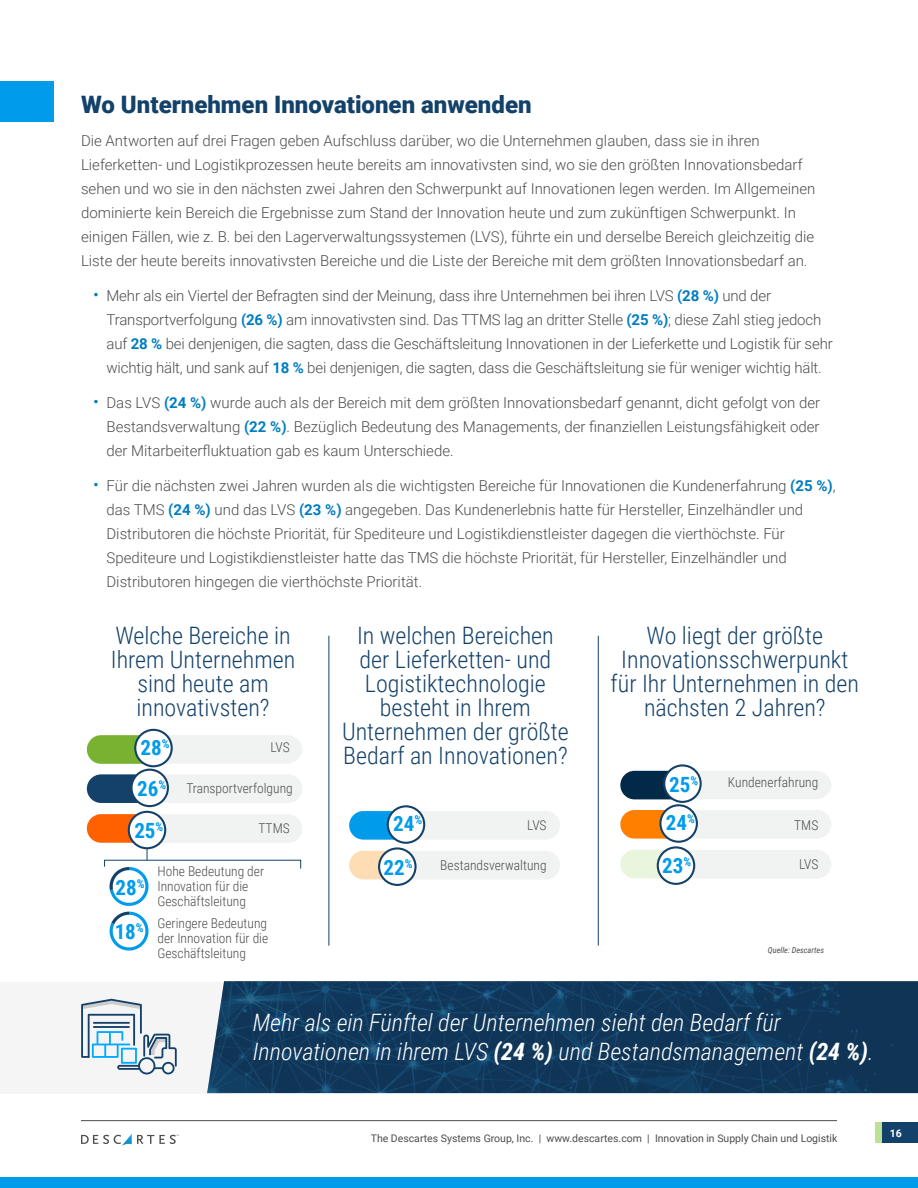
<style>
.page{position:relative;width:918px;height:1188px;background:#fff}
.page>*{position:absolute;margin:0;border:0;box-sizing:border-box;transform-origin:0 0}
.t1{font:300 24px/24px "Roboto Condensed";color:#134169;text-align:center}
.t2{font:italic 300 24px/28.8px "Roboto Condensed";color:#fff}
.t3{font:900 24px "Roboto";color:#134169}
.t4{font:700 21px/40.3px "Roboto Condensed";color:#009ceb}
.t5{font:300 15px/24px "Roboto";color:#4d4d4d}
.t6{font:300 13.5px/15px "Roboto Condensed";color:#4d4d4d}
.t7{font:700 11.1px "Roboto";color:#fff}
.t8{font:10.5px "Roboto";color:#4d4d4d}
.t9{font:italic 8.25px "Roboto Condensed";color:#4d4d4d}
.s1{font-size:18px;color:#007dc0}
.s2{font-weight:700;color:#007dc0}
.s3{font-weight:700}
.s4{font-size:10.5px}
</style>
<div class="page">
<svg style="left:81px;top:1134px;width:98px;height:12px"></svg>
<hr style="left:81px;top:1120px;width:756px;height:1px;background:#4d4d4d">
<div style="left:882px;top:1122px;width:36px;height:21px;background:#134169"></div>
<div style="left:876px;top:1122px;width:6px;height:21px;background:#bce194"></div>
<div style="left:0;top:1177px;width:918px;height:11px;background:#009ceb"></div>
<svg style="left:110px;top:912px;width:39px;height:39px"></svg>
<svg style="left:87px;top:729px;width:215px;height:177px"></svg>
<svg style="left:349px;top:805px;width:211px;height:81px"></svg>
<svg style="left:620px;top:764px;width:211px;height:121px"></svg>
<hr style="left:329px;top:636px;width:1px;height:310px;background:#134169">
<hr style="left:598px;top:636px;width:1px;height:310px;background:#134169">
<div style="left:0;top:982px;width:230px;height:112px;background:#f5f5f5"></div>
<img style="left:207px;top:981px;width:711px;height:112px">
<svg style="left:81px;top:999px;width:96px;height:76px"></svg>
<div style="left:0;top:81px;width:54px;height:41px;background:#009ceb"></div>
<h1 class="t3" style="left:81px;top:87px;width:452px">Wo Unternehmen Innovationen anwenden</h1>
<p class="t5" style="left:81px;top:128px;width:736px">Die Antworten auf drei Fragen geben Aufschluss darüber, wo die Unternehmen glauben, dass sie in ihren Lieferketten- und Logistikprozessen heute bereits am innovativsten sind, wo sie den größten Innovationsbedarf sehen und wo sie in den nächsten zwei Jahren den Schwerpunkt auf Innovationen legen werden. Im Allgemeinen dominierte kein Bereich die Ergebnisse zum Stand der Innovation heute und zum zukünftigen Schwerpunkt. In einigen Fällen, wie z. B. bei den Lagerverwaltungssystemen (LVS), führte ein und derselbe Bereich gleichzeitig die Liste der heute bereits innovativsten Bereiche und die Liste der Bereiche mit dem größten Innovationsbedarf an.</p>
<p class="t5" style="left:106px;top:283px;width:728px;text-indent:-13px"><span class="s1">•</span> Mehr als ein Viertel der Befragten sind der Meinung, dass ihre Unternehmen bei ihren LVS <span class="s2">(28 %)</span> und der Transportverfolgung <span class="s2">(26 %)</span> am innovativsten sind. Das TTMS lag an dritter Stelle <span class="s2">(25 %)</span>; diese Zahl stieg jedoch auf <span class="s2">28 %</span> bei denjenigen, die sagten, dass die Geschäftsleitung Innovationen in der Lieferkette und Logistik für sehr wichtig hält, und sank auf <span class="s2">18 %</span> bei denjenigen, die sagten, dass die Geschäftsleitung sie für weniger wichtig hält.</p>
<p class="t5" style="left:106px;top:390px;width:715px;text-align:justify;text-indent:-13px"><span class="s1">•</span> Das LVS <span class="s2">(24 %)</span> wurde auch als der Bereich mit dem größten Innovationsbedarf genannt, dicht gefolgt von der Bestandsverwaltung <span class="s2">(22 %)</span>. Bezüglich Bedeutung des Managements, der finanziellen Leistungsfähigkeit oder der Mitarbeiterfluktuation gab es kaum Unterschiede.</p>
<p class="t5" style="left:106px;top:473px;width:731px;text-indent:-13px"><span class="s1">•</span> Für die nächsten zwei Jahren wurden als die wichtigsten Bereiche für Innovationen die Kundenerfahrung <span class="s2">(25 %)</span>, das TMS <span class="s2">(24 %)</span> und das LVS <span class="s2">(23 %)</span> angegeben. Das Kundenerlebnis hatte für Hersteller, Einzelhändler und Distributoren die höchste Priorität, für Spediteure und Logistikdienstleister dagegen die vierthöchste. Für Spediteure und Logistikdienstleister hatte das TMS die höchste Priorität, für Hersteller, Einzelhändler und Distributoren hingegen die vierthöchste Priorität.</p>
<h1 class="t1" style="left:111px;top:622px;width:186px">Welche Bereiche in<br>Ihrem Unternehmen sind heute am innovativsten?</h1>
<h1 class="t1" style="left:342px;top:622px;width:228px">In welchen Bereichen der Lieferketten- und<br>Logistiktechnologie besteht in Ihrem<br>Unternehmen der größte<br>Bedarf an Innovationen?</h1>
<h1 class="t1" style="left:611px;top:622px;width:250px">Wo liegt der größte<br>Innovationsschwerpunkt für Ihr Unternehmen in den nächsten 2 Jahren?</h1>
<h2 class="t4" style="left:137px;top:727px;width:34px">28<sup>%<br></sup>26<sup>%</sup></h2>
<h2 class="t4" style="left:134px;top:809px;width:31px">25<sup>%</sup></h2>
<p class="t6" style="left:270px;top:740px;width:21px">LVS</p>
<h2 class="t4" style="left:669px;top:763px;width:31px">25<sup>%</sup></h2>
<p class="t6" style="left:728px;top:775px;width:92px">Kundenerfahrung</p>
<p class="t6" style="left:186px;top:780px;width:108px">Transportverfolgung</p>
<h2 class="t4" style="left:666px;top:802px;width:31px">24<sup>%</sup></h2>
<h2 class="t4" style="left:393px;top:803px;width:31px">24<sup>%</sup></h2>
<p class="t6" style="left:794px;top:817px;width:26px">TMS</p>
<p class="t6" style="left:527px;top:817px;width:21px">LVS</p>
<p class="t6" style="left:259px;top:821px;width:33px">TTMS</p>
<p class="t6" style="left:157px;top:863px;width:108px">Hohe Bedeutung der<br>Innovation für die<br>Geschäftsleitung</p>
<p class="t6" style="left:157px;top:916px;width:112px;text-align:justify">Geringere Bedeutung der Innovation für die Geschäftsleitung</p>
<h2 class="t4" style="left:662px;top:845px;width:31px">23<sup>%</sup></h2>
<p class="t6" style="left:799px;top:856px;width:21px">LVS</p>
<p class="t6" style="left:440px;top:857px;width:108px">Bestandsverwaltung</p>
<h2 class="t4" style="left:384px;top:847px;width:31px">22<sup>%</sup></h2>
<h2 class="t4" style="left:115px;top:864px;width:31px;line-height:44.7px">28<sup>%<br></sup>18<sup>%</sup></h2>
<p class="t9" style="left:768px;top:945px;width:58px">Quelle: Descartes</p>
<h1 class="t2" style="left:253px;top:1008px;width:623px">Mehr als ein Fünftel der Unternehmen sieht den Bedarf für<br>Innovationen in ihrem LVS <span class="s3">(24 %)</span> und Bestandsmanagement <span class="s3">(24 %)</span>.</h1>
<p class="t8" style="left:371px;top:1131px;width:468px">The Descartes Systems Group, Inc. | www.descartes.com | Innovation in Supply Chain und Logistik</p>
<p class="t7" style="left:889px;top:1126px;width:15px">16<span class="s4">16</span></p>
</div>
